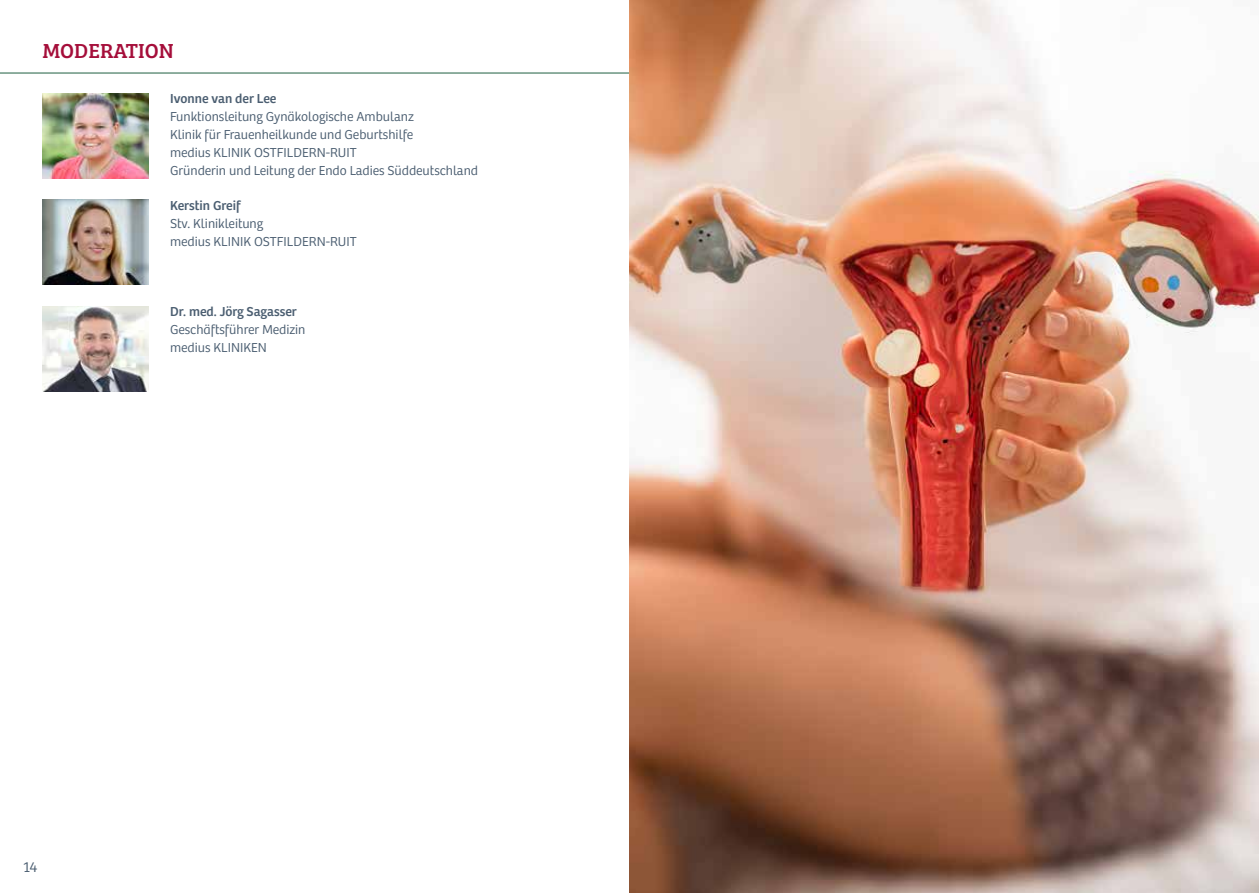
<style>
.page{position:relative;width:1259px;height:893px;background:#fff}
.page>*{position:absolute;margin:0;border:0;box-sizing:border-box;transform-origin:0 0}
.t1{font:21px "Bree Serif";color:#a50e3a}
.t2{font:15px "Bree Light MK";color:#4b5e71}
.t3{font:13.5px/18px "Bree Light MK";color:#4b5e71}
.t4{font:13.5px "Bree Regular MK";color:#4b5e71}
</style>
<div class="page">
<hr style="left:0;top:72px;width:629px;height:2px;background:#699480">
<img style="left:43px;top:94px;width:106px;height:85px">
<img style="left:43px;top:200px;width:106px;height:85px">
<img style="left:43px;top:306px;width:106px;height:85px">
<img style="left:629px;top:0;width:630px;height:893px">
<h1 class="t1" style="left:43px;top:35px;width:133px">MODERATION</h1>
<p class="t4" style="left:170px;top:91px;width:108px">Ivonne van der Lee</p>
<p class="t3" style="left:170px;top:108px;width:309px">Funktionsleitung Gynäkologische Ambulanz<br>Klinik für Frauenheilkunde und Geburtshilfe<br>medius KLINIK OSTFILDERN-RUIT<br>Gründerin und Leitung der Endo Ladies Süddeutschland</p>
<p class="t4" style="left:170px;top:197px;width:72px">Kerstin Greif</p>
<p class="t3" style="left:170px;top:214px;width:188px">Stv. Klinikleitung<br>medius KLINIK OSTFILDERN-RUIT</p>
<p class="t4" style="left:170px;top:303px;width:128px">Dr. med. Jörg Sagasser</p>
<p class="t3" style="left:170px;top:321px;width:137px">Geschäftsführer Medizin medius KLINIKEN</p>
<p class="t2" style="left:23px;top:858px;width:15px">14</p>
</div>
